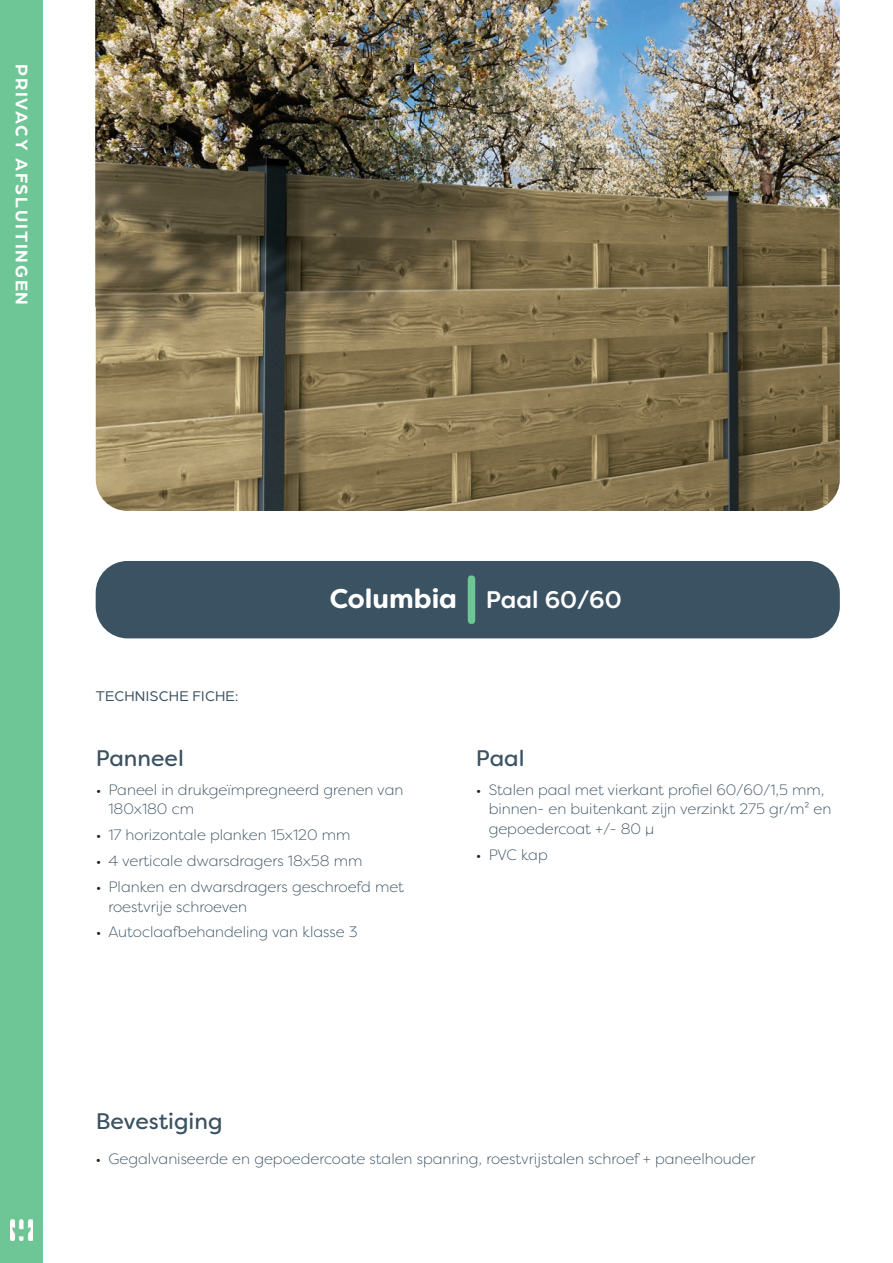
<style>
.page{position:relative;width:893px;height:1263px;background:#fff}
.page>*{position:absolute;margin:0;border:0;box-sizing:border-box;transform-origin:0 0}
.t1{font:500 24px "Filson Soft";color:#fff}
.t2{font:22.5px "Filson Soft";color:#3b5262}
.t3{font:700 18px "Arboria";letter-spacing:.1em;color:#fff}
.t4{font:300 15px/19.5px "Filson Pro";color:#3b5262}
.t5{font:15px "Arboria";letter-spacing:.02em;color:#3b5262}
.s1{font-weight:700;font-size:27px}
.s2{color:#231f20}
</style>
<div class="page">
<div style="left:96px;top:561px;width:744px;height:77px;background:#3b5262;border-radius:32px"></div>
<svg style="left:468px;top:575px;width:7px;height:49px"></svg>
<div style="left:0;top:0;width:43px;height:1263px;background:#6ec595"></div>
<img style="left:10px;top:1220px;width:22px;height:20px">
<img style="left:96px;top:0;width:744px;height:511px">
<p class="t3" style="left:34px;top:64px;width:242px;rotate:90deg">PRIVACY AFSLUITINGEN</p>
<p class="t5" style="left:96px;top:686px;width:144px">TECHNISCHE FICHE:</p>
<h2 class="t2" style="left:96px;top:743px;width:90px">Panneel</h2>
<h1 class="t1" style="left:330px;top:584px;width:294px"><span class="s1">Columbia</span> Paal 60/60</h1>
<h2 class="t2" style="left:476px;top:743px;width:50px">Paal</h2>
<p class="t4" style="left:108px;top:780px;width:296px;text-indent:-13px"><span class="s2">•</span> Paneel in drukgeïmpregneerd grenen van<br>180x180 cm</p>
<p class="t4" style="left:96px;top:825px;width:256px"><span class="s2">•</span> 17 horizontale planken 15x120 mm</p>
<p class="t4" style="left:96px;top:851px;width:268px"><span class="s2">•</span> 4 verticale dwarsdragers 18x58 mm</p>
<p class="t4" style="left:108px;top:877px;width:297px;text-indent:-13px"><span class="s2">•</span> Planken en dwarsdragers geschroefd met roestvrije schroeven</p>
<p class="t4" style="left:96px;top:922px;width:263px"><span class="s2">•</span> Autoclaafbehandeling van klasse 3</p>
<h2 class="t2" style="left:96px;top:1106px;width:128px">Bevestiging</h2>
<p class="t4" style="left:489px;top:780px;width:344px;text-indent:-13px"><span class="s2">•</span> Stalen paal met vierkant profiel 60/60/1,5 mm, binnen- en buitenkant zijn verzinkt 275 gr/m² en gepoedercoat +/- 80 μ</p>
<p class="t4" style="left:476px;top:844px;width:73px"><span class="s2">•</span> PVC kap</p>
<p class="t4" style="left:96px;top:1149px;width:661px"><span class="s2">•</span> Gegalvaniseerde en gepoedercoate stalen spanring, roestvrijstalen schroef + paneelhouder</p>
</div>
